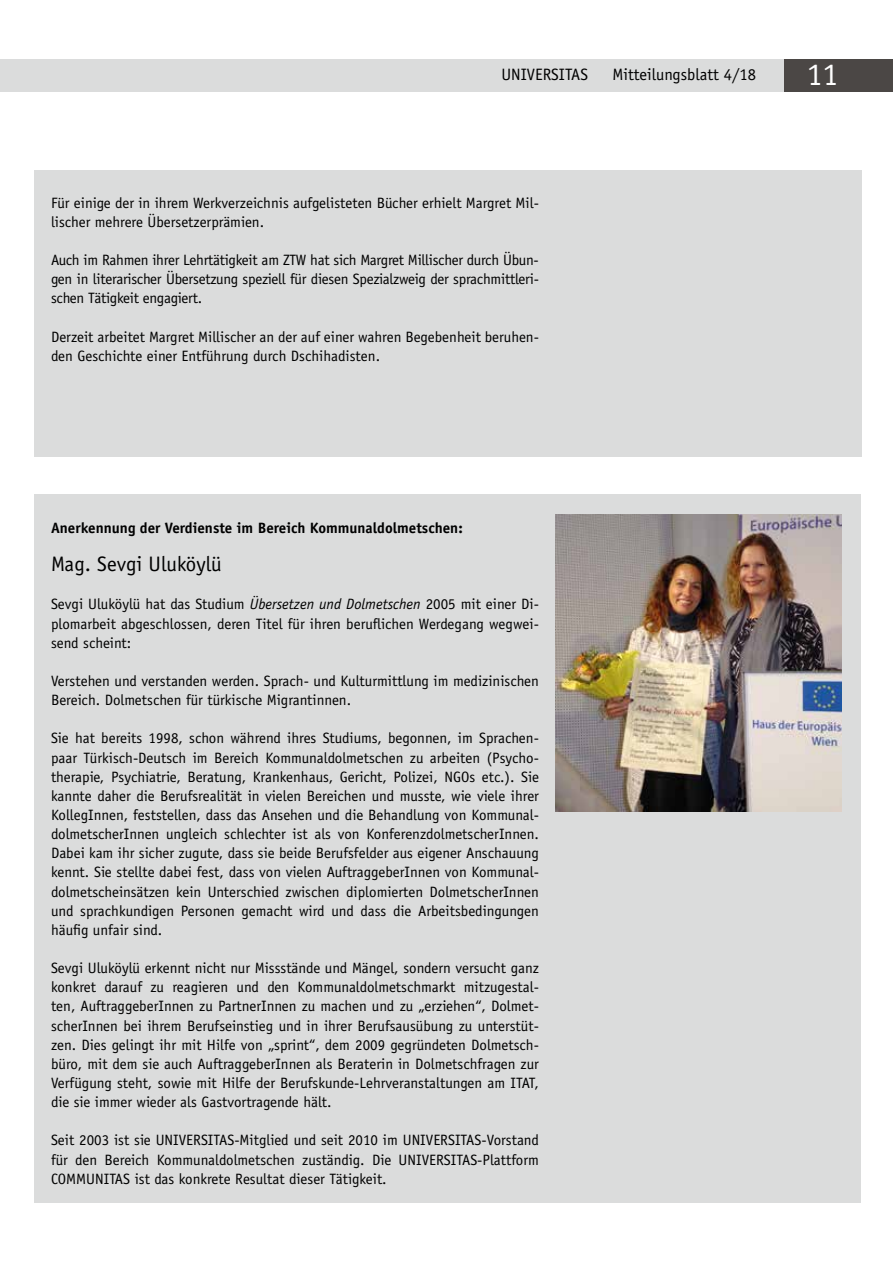
<style>
.page{position:relative;width:893px;height:1263px;background:#fff}
.page>*{position:absolute;margin:0;border:0;box-sizing:border-box;transform-origin:0 0}
.t1{font:31.5px "Officina Serif Std";color:#fff}
.t2{font:21px "Officina Sans Std";color:#000}
.t3{font:16.5px "Officina Sans Std";color:#000}
.t4{font:15px/19.2px "Officina Sans Std";color:#000;text-align:justify}
.t5{font:700 15px "Officina Sans Std";color:#000}
.s1{font-style:italic}
</style>
<div class="page">
<div style="left:0;top:59px;width:893px;height:33px;background:#dbdcdc"></div>
<div style="left:784px;top:59px;width:109px;height:33px;background:#4b4745"></div>
<div style="left:34px;top:170px;width:828px;height:286px;background:#dbdcdc"></div>
<div style="left:34px;top:495px;width:826px;height:708px;background:#dbdcdc"></div>
<img style="left:556px;top:514px;width:286px;height:298px">
<p class="t3" style="left:501px;top:65px;width:88px">UNIVERSITAS</p>
<p class="t3" style="left:612px;top:65px;width:145px">Mitteilungsblatt 4/18</p>
<h1 class="t1" style="left:807px;top:56px;width:33px">11</h1>
<p class="t4" style="left:51px;top:193px;width:489px">Für einige der in ihrem Werkverzeichnis aufgelisteten Bücher erhielt Margret Mil&shy;lischer mehrere Übersetzerprämien.</p>
<p class="t4" style="left:51px;top:250px;width:489px">Auch im Rahmen ihrer Lehrtätigkeit am ZTW hat sich Margret Millischer durch Übun&shy;gen in literarischer Übersetzung speziell für diesen Spezialzweig der sprachmittleri&shy;schen Tätigkeit engagiert.</p>
<p class="t4" style="left:51px;top:327px;width:489px">Derzeit arbeitet Margret Millischer an der auf einer wahren Begebenheit beruhen&shy;den Geschichte einer Entführung durch Dschihadisten.</p>
<p class="t5" style="left:51px;top:518px;width:413px">Anerkennung der Verdienste im Bereich Kommunaldolmetschen:</p>
<h2 class="t2" style="left:51px;top:551px;width:172px">Mag. Sevgi Uluköylü</h2>
<p class="t4" style="left:51px;top:595px;width:489px">Sevgi Uluköylü hat das Studium <span class="s1">Übersetzen und Dolmetschen</span> 2005 mit einer Di&shy;plomarbeit abgeschlossen, deren Titel für ihren beruflichen Werdegang wegwei&shy;send scheint:</p>
<p class="t4" style="left:51px;top:671px;width:489px">Verstehen und verstanden werden. Sprach- und Kulturmittlung im medizinischen<br>Bereich. Dolmetschen für türkische Migrantinnen.</p>
<p class="t4" style="left:51px;top:729px;width:489px">Sie hat bereits 1998, schon während ihres Studiums, begonnen, im Sprachen&shy;paar Türkisch-Deutsch im Bereich Kommunaldolmetschen zu arbeiten (Psycho&shy;therapie, Psychiatrie, Beratung, Krankenhaus, Gericht, Polizei, NGOs etc.). Sie kannte daher die Berufsrealität in vielen Bereichen und musste, wie viele ihrer KollegInnen, feststellen, dass das Ansehen und die Behandlung von Kommunal&shy;dolmetscherInnen ungleich schlechter ist als von KonferenzdolmetscherInnen.<br>Dabei kam ihr sicher zugute, dass sie beide Berufsfelder aus eigener Anschauung kennt. Sie stellte dabei fest, dass von vielen AuftraggeberInnen von Kommunal&shy;dolmetscheinsätzen kein Unterschied zwischen diplomierten DolmetscherInnen und sprachkundigen Personen gemacht wird und dass die Arbeitsbedingungen häufig unfair sind.</p>
<p class="t4" style="left:51px;top:958px;width:489px">Sevgi Uluköylü erkennt nicht nur Missstände und Mängel, sondern versucht ganz konkret darauf zu reagieren und den Kommunaldolmetschmarkt mitzugestal&shy;ten, AuftraggeberInnen zu PartnerInnen zu machen und zu „erziehen“, Dolmet&shy;scherInnen bei ihrem Berufseinstieg und in ihrer Berufsausübung zu unterstüt&shy;zen. Dies gelingt ihr mit Hilfe von „sprint“, dem 2009 gegründeten Dolmetsch&shy;büro, mit dem sie auch AuftraggeberInnen als Beraterin in Dolmetschfragen zur Verfügung steht, sowie mit Hilfe der Berufskunde-Lehrveranstaltungen am ITAT, die sie immer wieder als Gastvortragende hält.</p>
<p class="t4" style="left:51px;top:1131px;width:489px">Seit 2003 ist sie UNIVERSITAS-Mitglied und seit 2010 im UNIVERSITAS-Vorstand für den Bereich Kommunaldolmetschen zuständig. Die UNIVERSITAS-Plattform COMMUNITAS ist das konkrete Resultat dieser Tätigkeit.</p>
</div>
